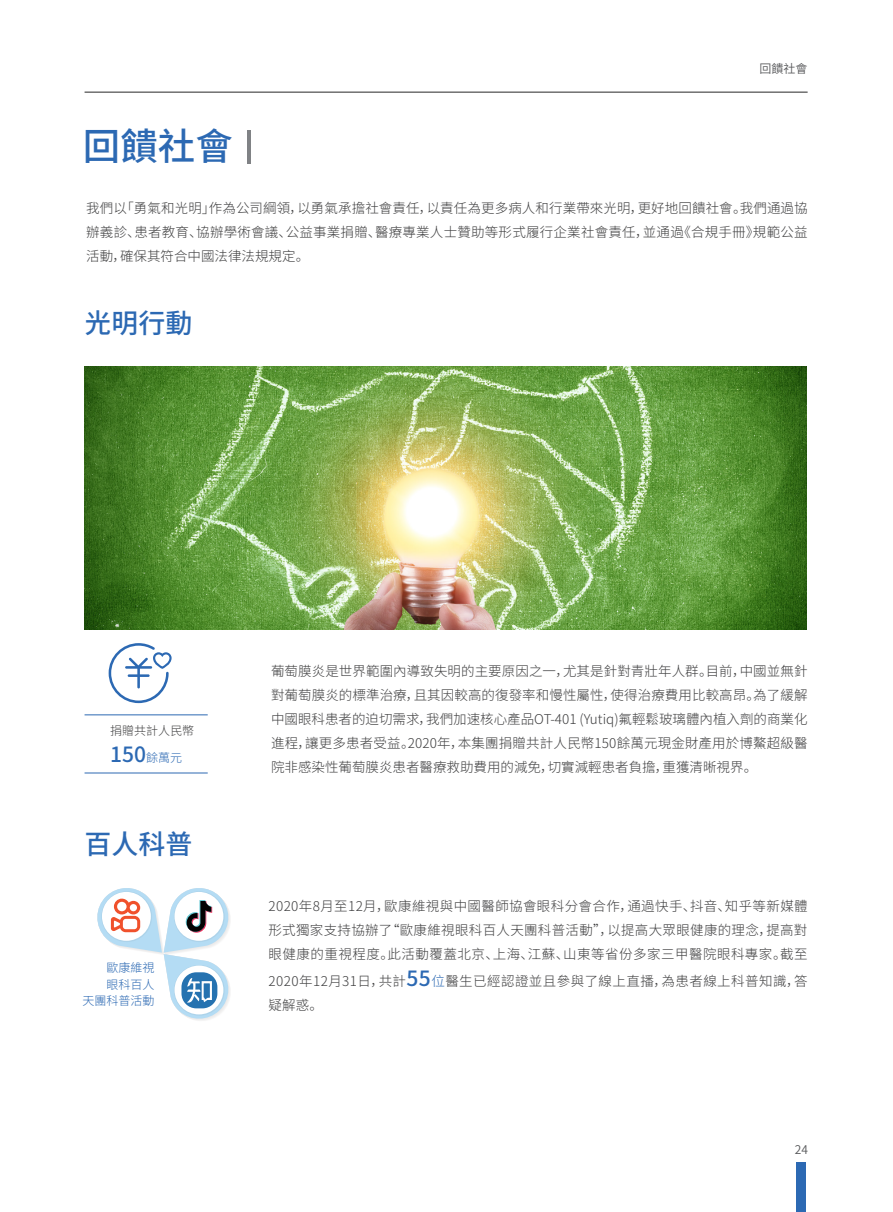
<style>
.page{position:relative;width:893px;height:1212px;background:#fff}
.page>*{position:absolute;margin:0;border:0;box-sizing:border-box;transform-origin:0 0}
.t1{font:500 37.5px "Source Han Sans SC";color:#2c69b3}
.t2{font:500 27px "Source Han Sans SC";color:#2c69b3}
.t3{font:500 21px "Source Han Sans SC";color:#2c69b3}
.t4{font:300 13.5px/24px "Source Han Sans SC";letter-spacing:.015em;color:#3e3e3f;text-align:justify}
.t5{font:300 12px/16.5px "Source Han Sans SC";color:#2c69b3;text-align:right}
.t6{font:300 12px "Source Han Sans SC";color:#3e3e3f}
.t7{font:12px "Source Han Sans SC";color:#57585a}
.s1{font-weight:300;font-size:12px}
.s2{font-weight:500;font-size:21px;color:#2c69b3}
.s3{color:#2c69b3}
</style>
<div class="page">
<img style="left:85px;top:366px;width:721px;height:263px">
<hr style="left:247px;top:130px;width:3px;height:33px;background:#808285">
<svg style="left:109px;top:643px;width:63px;height:60px"></svg>
<hr style="left:85px;top:714px;width:123px;height:1px;background:#2c69b3">
<hr style="left:85px;top:773px;width:123px;height:1px;background:#2c69b3">
<svg style="left:97px;top:888px;width:133px;height:133px"></svg>
<div style="left:796px;top:1162px;width:10px;height:50px;background:#2c69b3"></div>
<hr style="left:85px;top:92px;width:723px;height:1px;background:#3e3e3f">
<h1 class="t1" style="left:83px;top:125px;width:151px">回饋社會</h1>
<p class="t7" style="left:760px;top:62px;width:49px">回饋社會</p>
<p class="t4" style="left:86px;top:196px;width:723px">我們以「勇氣和光明」作為公司綱領，以勇氣承擔社會責任，以責任為更多病人和行業帶來光明，更好地回饋社會。我們通過協辦義診、患者教育、協辦學術會議、公益事業捐贈、醫療專業人士贊助等形式履行企業社會責任，並通過《合規手冊》規範公益活動，確保其符合中國法律法規規定。</p>
<h2 class="t2" style="left:85px;top:308px;width:110px">光明行動</h2>
<p class="t6" style="left:110px;top:724px;width:85px">捐贈共計人民幣</p>
<h3 class="t3" style="left:110px;top:743px;width:73px">150<span class="s1">餘萬元</span></h3>
<h2 class="t2" style="left:85px;top:828px;width:110px">百人科普</h2>
<p class="t5" style="left:83px;top:960px;width:73px">歐康維視<br>眼科百人<br>天團科普活動</p>
<p class="t4" style="left:271px;top:660px;width:538px">葡萄膜炎是世界範圍內導致失明的主要原因之一，尤其是針對青壯年人群。目前，中國並無針對葡萄膜炎的標準治療，且其因較高的復發率和慢性屬性，使得治療費用比較高昂。為了緩解中國眼科患者的迫切需求，我們加速核心產品OT-401 (Yutiq)氟輕鬆玻璃體內植入劑的商業化進程，讓更多患者受益。2020年，本集團捐贈共計人民幣150餘萬元現金財產用於博鰲超級醫院非感染性葡萄膜炎患者醫療救助費用的減免，切實減輕患者負擔，重獲清晰視界。</p>
<p class="t4" style="left:268px;top:894px;width:541px">2020年8月至12月，歐康維視與中國醫師協會眼科分會合作，通過快手、抖音、知乎等新媒體形式獨家支持協辦了“歐康維視眼科百人天團科普活動”，以提高大眾眼健康的理念，提高對眼健康的重視程度。此活動覆蓋北京、上海、江蘇、山東等省份多家三甲醫院眼科專家。截至</p>
<p class="t4" style="left:268px;top:969px;width:541px">2020年12月31日，共計<span class="s2">55</span><span class="s3">位</span>醫生已經認證並且參與了線上直播，為患者線上科普知識，答疑解惑。</p>
<p class="t7" style="left:795px;top:1142px;width:15px">24</p>
</div>
